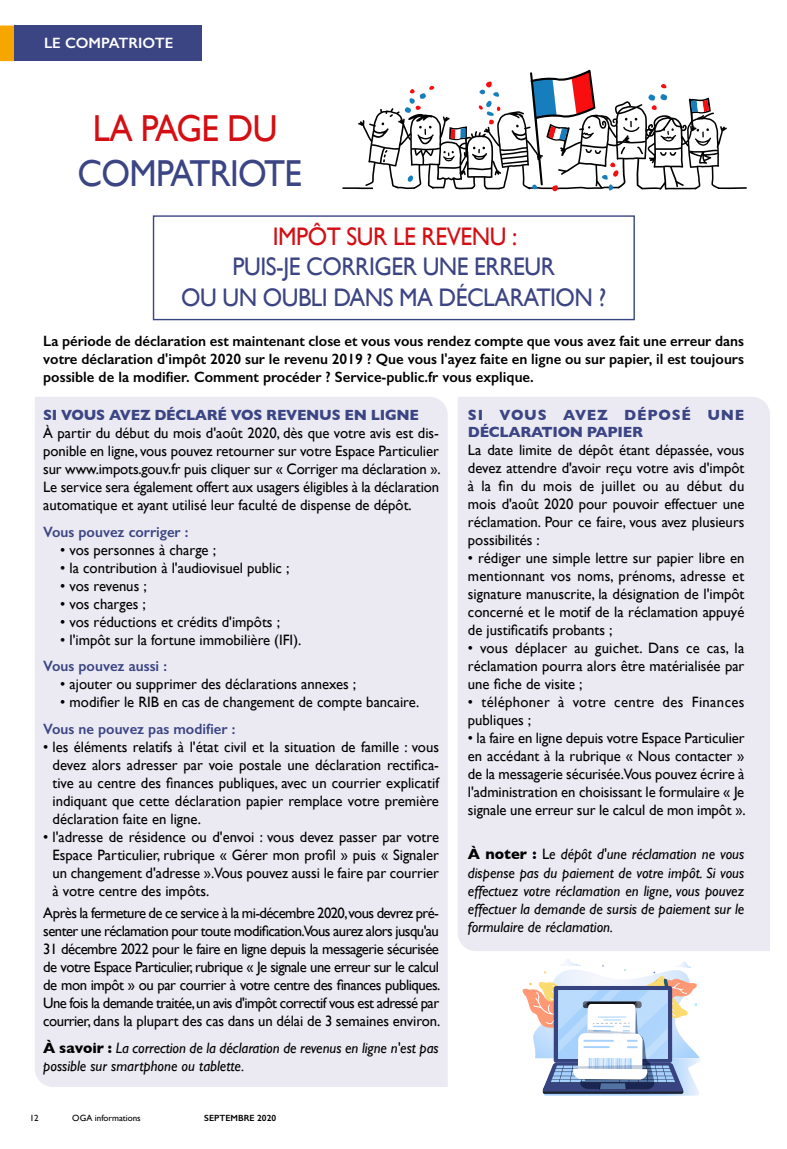
<style>
.page{position:relative;width:787px;height:1149px;background:#fff}
.page>*{position:absolute;margin:0;border:0;box-sizing:border-box;transform-origin:0 0}
.t1{font:37.5px "Gill Sans";letter-spacing:-.02em;color:#3c4584;scale:.93 1}
.t2{font:37.5px "Gill Sans";letter-spacing:-.02em;color:#d40f14;scale:.93 1}
.t3{font:25.35px/30.5px "Gill Sans";letter-spacing:-.02em;color:#3c4584;text-align:center;scale:.93 1}
.t4{font:25.35px "Gill Sans";letter-spacing:-.02em;color:#d40f14;scale:.93 1}
.t5{font:15px/18px "Gill Sans";color:#000;text-align:justify}
.t6{font:italic 15px/18px "Gill Sans";color:#000}
.t7{font:600 15px/18px "Gill Sans";color:#000;text-align:justify}
.t8{font:700 15px/16.5px "Gill Sans";letter-spacing:-.02em;color:#3c4584}
.t9{font:600 15px "Gill Sans";color:#3c4584}
.t10{font:15px/18px "Gill Sans";letter-spacing:.025em;color:#000}
.t11{font:600 15px "Gill Sans";color:#fff}
.t12{font:9px "Gill Sans";color:#000}
.t13{font:600 9px "Gill Sans";color:#000}
.s1{font-weight:700;font-style:normal}
.s2{font-style:normal}
</style>
<div class="page">
<div style="left:35px;top:397px;width:412px;height:689px;background:#ebeaf3"></div>
<div style="left:458px;top:397px;width:312px;height:553px;background:#ebeaf3"></div>
<svg style="left:342px;top:70px;width:404px;height:121px"></svg>
<svg style="left:0;top:26px;width:15px;height:35px"></svg>
<div style="left:15px;top:26px;width:187px;height:35px;background:#3c4584"></div>
<svg style="left:522px;top:959px;width:179px;height:136px"></svg>
<div style="left:153px;top:215px;width:482px;height:105px;border:1px solid #3c4584"></div>
<p class="t11" style="left:44px;top:34px;width:131px">LE COMPATRIOTE</p>
<h1 class="t2" style="left:93px;top:106px;width:200px">LA PAGE DU</h1>
<h1 class="t1" style="left:78px;top:151px;width:243px">COMPATRIOTE</h1>
<h2 class="t4" style="left:273px;top:221px;width:264px">IMPÔT SUR LE REVENU :</h2>
<h2 class="t3" style="left:181px;top:251px;width:459px">PUIS-JE CORRIGER UNE ERREUR<br>OU UN OUBLI DANS MA DÉCLARATION ?</h2>
<p class="t7" style="left:43px;top:331px;width:702px">La période de déclaration est maintenant close et vous vous rendez compte que vous avez fait une erreur dans votre déclaration d'impôt 2020 sur le revenu 2019 ? Que vous l'ayez faite en ligne ou sur papier, il est toujours possible de la modifier. Comment procéder ? Service-public.fr vous explique.</p>
<p class="t8" style="left:43px;top:406px;width:377px">SI VOUS AVEZ DÉCLARÉ VOS REVENUS EN LIGNE</p>
<p class="t5" style="left:43px;top:424px;width:399px">À partir du début du mois d'août 2020, dès que votre avis est dis&shy;ponible en ligne, vous pouvez retourner sur votre Espace Particulier sur www.impots.gouv.fr puis cliquer sur « Corriger ma déclaration ».<br>Le service sera également offert aux usagers éligibles à la déclaration automatique et ayant utilisé leur faculté de dispense de dépôt.</p>
<p class="t9" style="left:43px;top:522px;width:147px">Vous pouvez corriger :</p>
<p class="t5" style="left:60px;top:540px;width:157px">• vos personnes à charge ;</p>
<p class="t5" style="left:60px;top:558px;width:231px">• la contribution à l'audiovisuel public ;</p>
<p class="t5" style="left:60px;top:576px;width:88px">• vos revenus ;</p>
<p class="t5" style="left:60px;top:594px;width:87px">• vos charges ;</p>
<p class="t5" style="left:60px;top:612px;width:221px">• vos réductions et crédits d'impôts ;</p>
<p class="t5" style="left:60px;top:630px;width:242px">• l'impôt sur la fortune immobilière (IFI).</p>
<p class="t9" style="left:43px;top:657px;width:125px">Vous pouvez aussi :</p>
<p class="t5" style="left:60px;top:675px;width:297px">• ajouter ou supprimer des déclarations annexes ;</p>
<p class="t5" style="left:60px;top:693px;width:360px">• modifier le RIB en cas de changement de compte bancaire.</p>
<p class="t9" style="left:43px;top:719px;width:193px">Vous ne pouvez pas modifier :</p>
<p class="t5" style="left:53px;top:737px;width:388px;text-indent:-9px">• les éléments relatifs à l'état civil et la situation de famille : vous devez alors adresser par voie postale une déclaration rectifica&shy;tive au centre des finances publiques, avec un courrier explicatif indiquant que cette déclaration papier remplace votre première déclaration faite en ligne.</p>
<p class="t5" style="left:53px;top:827px;width:388px;text-indent:-9px">• l'adresse de résidence ou d'envoi : vous devez passer par votre Espace Particulier, rubrique « Gérer mon profil » puis « Signaler un changement d'adresse ».Vous pouvez aussi le faire par courrier à votre centre des impôts.</p>
<p class="t5" style="left:43px;top:903px;width:399px">Après la fermeture de ce service à la mi-décembre 2020, vous devrez pré&shy;senter une réclamation pour toute modification.Vous aurez alors jusqu'au 31 décembre 2022 pour le faire en ligne depuis la messagerie sécurisée de votre Espace Particulier, rubrique « Je signale une erreur sur le calcul de mon impôt » ou par courrier à votre centre des finances publiques.<br>Une fois la demande traitée, un avis d'impôt correctif vous est adressé par courrier, dans la plupart des cas dans un délai de 3 semaines environ.</p>
<p class="t6" style="left:43px;top:1038px;width:397px"><span class="s1">À savoir :</span> La correction de la déclaration de revenus en ligne n'est pas possible sur smartphone ou tablette.</p>
<p class="t12" style="left:30px;top:1112px;width:10px">12</p>
<p class="t12" style="left:72px;top:1112px;width:70px">OGA informations</p>
<p class="t13" style="left:204px;top:1112px;width:73px">SEPTEMBRE 2020</p>
<p class="t8" style="left:468px;top:406px;width:278px">SI VOUS AVEZ DÉPOSÉ UNE<br>DÉCLARATION PAPIER</p>
<p class="t5" style="left:468px;top:440px;width:278px">La date limite de dépôt étant dépassée, vous devez attendre d'avoir reçu votre avis d'impôt à la fin du mois de juillet ou au début du mois d'août 2020 pour pouvoir effectuer une réclamation. Pour ce faire, vous avez plusieurs possibilités :</p>
<p class="t5" style="left:468px;top:548px;width:278px">• rédiger une simple lettre sur papier libre en mentionnant vos noms, prénoms, adresse et signature manuscrite, la désignation de l'impôt concerné et le motif de la réclamation appuyé de justificatifs probants ;</p>
<p class="t5" style="left:468px;top:638px;width:278px">• vous déplacer au guichet. Dans ce cas, la réclamation pourra alors être matérialisée par une fiche de visite ;</p>
<p class="t10" style="left:468px;top:692px;width:278px">• téléphoner à votre centre des Finances publiques ;</p>
<p class="t5" style="left:468px;top:728px;width:279px">• la faire en ligne depuis votre Espace Particulier en accédant à la rubrique « Nous contacter » de la messagerie sécurisée.Vous pouvez écrire à l'administration en choisissant le formulaire « Je signale une erreur sur le calcul de mon impôt ».</p>
<p class="t6" style="left:468px;top:845px;width:278px;text-align:justify"><span class="s1">À noter :</span> <span class="s2">L</span>e dépôt d'une réclamation ne vous dispense pas du paiement de votre impôt. Si vous effectuez votre réclamation en ligne, vous pouvez effectuer la demande de sursis de paiement sur le formulaire de réclamation.</p>
</div>
